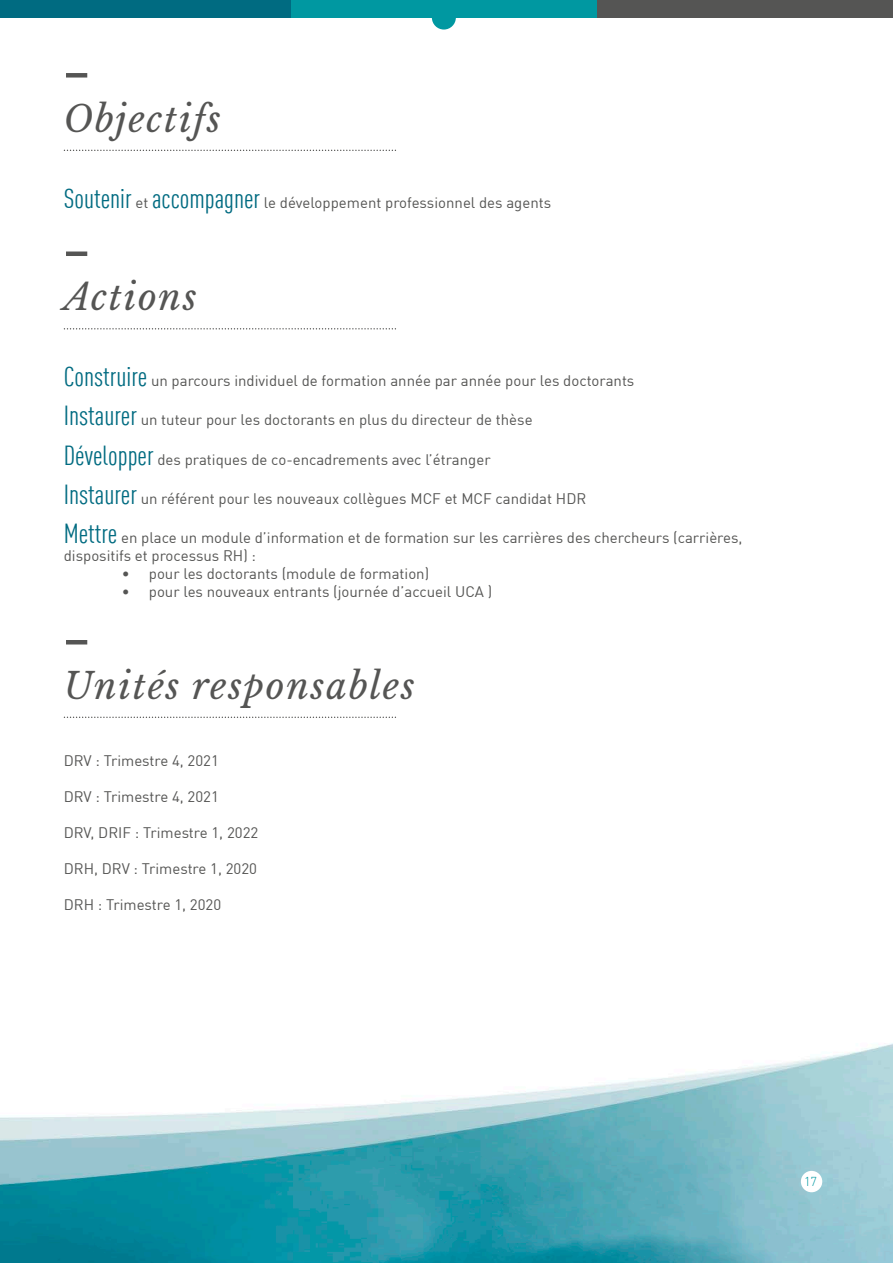
<style>
.page{position:relative;width:893px;height:1263px;background:#fff}
.page>*{position:absolute;margin:0;border:0;box-sizing:border-box;transform-origin:0 0}
.t1{font:italic 36px "Libre Baskerville";letter-spacing:.05em;color:#555554}
.t2{font:15px/18px "DIN Offc";color:#555554}
.t3{font:300 12.75px "DIN Offc";color:#0098a1}
.s1{font-stretch:condensed;font-size:27px;color:#006b81}
</style>
<div class="page">
<div style="left:0;top:0;width:291px;height:18px;background:#006b81"></div>
<div style="left:597px;top:0;width:296px;height:18px;background:#555554"></div>
<div style="left:291px;top:0;width:306px;height:18px;background:#0098a1"></div>
<div style="left:432px;top:6px;width:24px;height:24px;background:#0098a1;border-radius:50%"></div>
<img style="left:0;top:1043px;width:893px;height:220px">
<div style="left:801px;top:1171px;width:21px;height:21px;background:#fff;border-radius:50%"></div>
<div style="left:66px;top:73px;width:21px;height:5px;background:#555554"></div>
<svg style="left:64px;top:150px;width:332px;height:1px"></svg>
<div style="left:66px;top:251px;width:21px;height:5px;background:#555554"></div>
<svg style="left:64px;top:328px;width:332px;height:1px"></svg>
<hr style="left:66px;top:640px;width:21px;height:4px;background:#555554">
<svg style="left:64px;top:717px;width:332px;height:1px"></svg>
<h1 class="t1" style="left:64px;top:97px;width:159px">Objectifs</h1>
<p class="t2" style="left:64px;top:193px;width:489px"><span class="s1">Soutenir</span> et <span class="s1">accompagner</span> le développement professionnel des agents</p>
<h1 class="t1" style="left:64px;top:275px;width:134px">Actions</h1>
<p class="t2" style="left:64px;top:372px;width:572px"><span class="s1">Construire</span> un parcours individuel de formation année par année pour les doctorants</p>
<p class="t2" style="left:64px;top:411px;width:470px"><span class="s1">Instaurer</span> un tuteur pour les doctorants en plus du directeur de thèse</p>
<p class="t2" style="left:64px;top:450px;width:428px"><span class="s1">Développer</span> des pratiques de co-encadrements avec l’étranger</p>
<p class="t2" style="left:64px;top:489px;width:524px"><span class="s1">Instaurer</span> un référent pour les nouveaux collègues MCF et MCF candidat HDR</p>
<p class="t2" style="left:64px;top:528px;width:680px"><span class="s1">Mettre</span> en place un module d’information et de formation sur les carrières des chercheurs (carrières, dispositifs et processus RH) :</p>
<p class="t2" style="left:122px;top:564px;width:309px">• pour les doctorants (module de formation)</p>
<p class="t2" style="left:122px;top:582px;width:372px">• pour les nouveaux entrants (journée d’accueil UCA )</p>
<h1 class="t1" style="left:64px;top:664px;width:353px">Unités responsables</h1>
<p class="t2" style="left:64px;top:751px;width:157px">DRV : Trimestre 4, 2021</p>
<p class="t2" style="left:64px;top:787px;width:157px">DRV : Trimestre 4, 2021</p>
<p class="t2" style="left:64px;top:823px;width:196px">DRV, DRIF : Trimestre 1, 2022</p>
<p class="t2" style="left:64px;top:859px;width:195px">DRH, DRV : Trimestre 1, 2020</p>
<p class="t2" style="left:64px;top:895px;width:159px">DRH : Trimestre 1, 2020</p>
<p class="t3" style="left:804px;top:1174px;width:15px">17</p>
</div>
